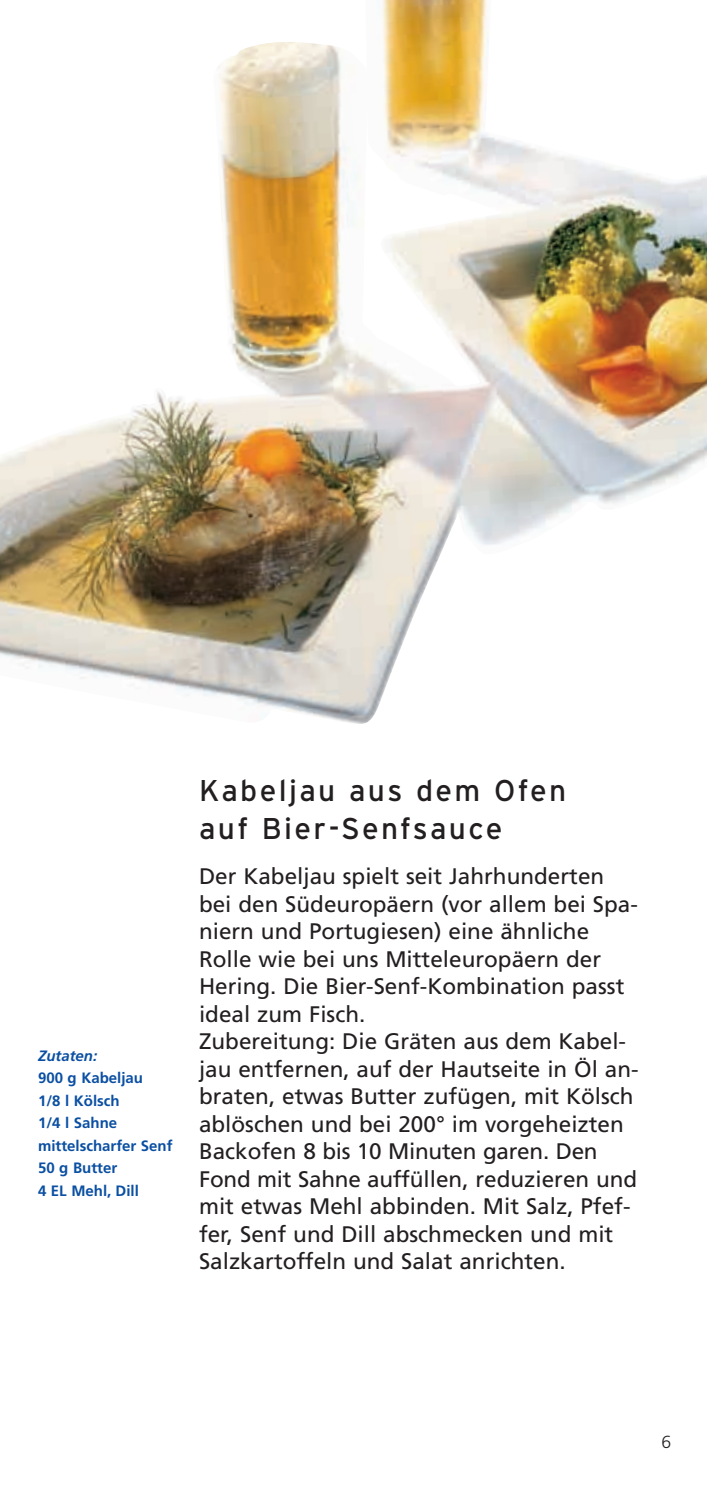
<style>
.page{position:relative;width:707px;height:1487px;background:#fff}
.page>*{position:absolute;margin:0;border:0;box-sizing:border-box;transform-origin:0 0}
.t1{font:30px/37.5px "Interstate";letter-spacing:.08em;color:#231f20}
.t2{font:22.5px/27.5px "Frutiger";color:#231f20}
.t3{font:300 17.5px "Frutiger";color:#231f20}
.t4{font:700 15px/22.5px "Frutiger";color:#0a4fa2}
.t5{font:italic 700 15px "Frutiger";color:#0a4fa2}
</style>
<div class="page">
<img style="left:0;top:0;width:707px;height:724px">
<p class="t5" style="left:38px;top:1050px;width:61px">Zutaten:</p>
<p class="t4" style="left:38px;top:1068px;width:136px">900 g Kabeljau<br>1/8 l Kölsch<br>1/4 l Sahne mittelscharfer Senf<br>50 g Butter<br>4 EL Mehl, Dill</p>
<h1 class="t1" style="left:199px;top:775px;width:369px">Kabeljau aus dem Ofen auf Bier-Senfsauce</h1>
<p class="t2" style="left:199px;top:864px;width:441px">Der Kabeljau spielt seit Jahrhunderten bei den Südeuropäern (vor allem bei Spa&shy;niern und Portugiesen) eine ähnliche Rolle wie bei uns Mitteleuropäern der Hering. Die Bier-Senf-Kombination passt ideal zum Fisch.<br>Zubereitung: Die Gräten aus dem Kabel&shy;jau entfernen, auf der Hautseite in Öl an&shy;braten, etwas Butter zufügen, mit Kölsch ablöschen und bei 200° im vorgeheizten Backofen 8 bis 10 Minuten garen. Den Fond mit Sahne auffüllen, reduzieren und mit etwas Mehl abbinden. Mit Salz, Pfef&shy;fer, Senf und Dill abschmecken und mit Salzkartoffeln und Salat anrichten.</p>
<p class="t3" style="left:661px;top:1434px;width:11px">6</p>
</div>
